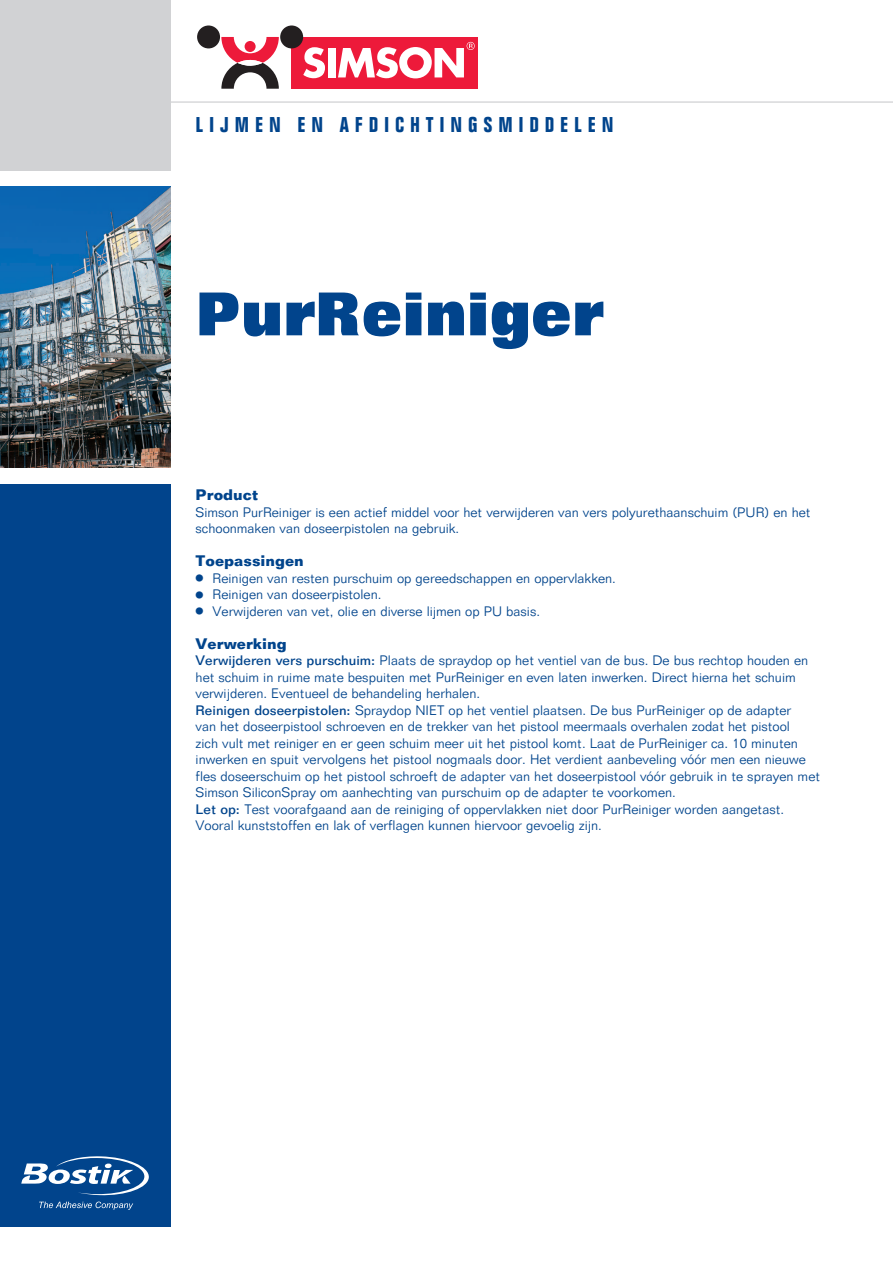
<style>
.page{position:relative;width:893px;height:1263px;background:#fff}
.page>*{position:absolute;margin:0;border:0;box-sizing:border-box;transform-origin:0 0}
.t1{font:800 60px "Folio BT";letter-spacing:-.005em;color:#01448c}
.t2{font:700 condensed 21px "Folio BT";letter-spacing:.275em;color:#01448c}
.t3{font:700 15px "Folio BT";color:#01448c}
.t4{font:300 13.5px/16.5px "Folio BT";color:#01448c}
.s1{font-family:"Universal Newswith Comm Pi";font-weight:400;font-size:9px}
.s2{font-weight:500}
</style>
<div class="page">
<div style="left:0;top:0;width:170px;height:170px;background:#d1d2d4"></div>
<hr style="left:170px;top:101px;width:723px;height:2px;background:#d1d2d4">
<div style="left:0;top:484px;width:170px;height:742px;background:#01448c"></div>
<img style="left:0;top:187px;width:170px;height:280px">
<div style="left:292px;top:37px;width:186px;height:52px;background:#ed1a3a"></div>
<svg style="left:303px;top:47px;width:22px;height:31px"></svg>
<div style="left:328px;top:48px;width:8px;height:29px;background:#fff"></div>
<svg style="left:221px;top:37px;width:58px;height:52px"></svg>
<div style="left:245px;top:41px;width:11px;height:11px;background:#ed1a3a;border-radius:50%"></div>
<div style="left:280px;top:26px;width:23px;height:22px;background:#231f20;border-radius:50%"></div>
<div style="left:197px;top:26px;width:23px;height:22px;background:#231f20;border-radius:50%"></div>
<svg style="left:238px;top:60px;width:25px;height:6px"></svg>
<svg style="left:338px;top:42px;width:137px;height:36px"></svg>
<svg style="left:21px;top:1156px;width:128px;height:54px"></svg>
<h2 class="t2" style="left:196px;top:111px;width:420px">LIJMEN EN AFDICHTINGSMIDDELEN</h2>
<h1 class="t1" style="left:196px;top:277px;width:410px">PurReiniger</h1>
<p class="t3" style="left:196px;top:486px;width:64px">Product</p>
<p class="t4" style="left:196px;top:504px;width:616px">Simson PurReiniger is een actief middel voor het verwijderen van vers polyurethaanschuim (PUR) en het schoonmaken van doseerpistolen na gebruik.</p>
<p class="t3" style="left:196px;top:552px;width:110px">Toepassingen</p>
<p class="t4" style="left:196px;top:570px;width:422px"><span class="s1">V</span> Reinigen van resten purschuim op gereedschappen en oppervlakken.<br><span class="s1">V</span> Reinigen van doseerpistolen.<br><span class="s1">V</span> Verwijderen van vet, olie en diverse lijmen op PU basis.</p>
<p class="t3" style="left:196px;top:634px;width:93px">Verwerking</p>
<p class="t4" style="left:196px;top:652px;width:626px"><span class="s2">Verwijderen vers purschuim:</span> Plaats de spraydop op het ventiel van de bus. De bus rechtop houden en het schuim in ruime mate bespuiten met PurReiniger en even laten inwerken. Direct hierna het schuim verwijderen. Eventueel de behandeling herhalen.<br><span class="s2">Reinigen doseerpistolen:</span> Spraydop NIET op het ventiel plaatsen. De bus PurReiniger op de adapter<br>van het doseerpistool schroeven en de trekker van het pistool meermaals overhalen zodat het pistool<br>zich vult met reiniger en er geen schuim meer uit het pistool komt. Laat de PurReiniger ca. 10 minuten inwerken en spuit vervolgens het pistool nogmaals door. Het verdient aanbeveling vóór men een nieuwe fles doseerschuim op het pistool schroeft de adapter van het doseerpistool vóór gebruik in te sprayen met Simson SiliconSpray om aanhechting van purschuim op de adapter te voorkomen.<br><span class="s2">Let op:</span> Test voorafgaand aan de reiniging of oppervlakken niet door PurReiniger worden aangetast.<br>Vooral kunststoffen en lak of verflagen kunnen hiervoor gevoelig zijn.</p>
</div>
